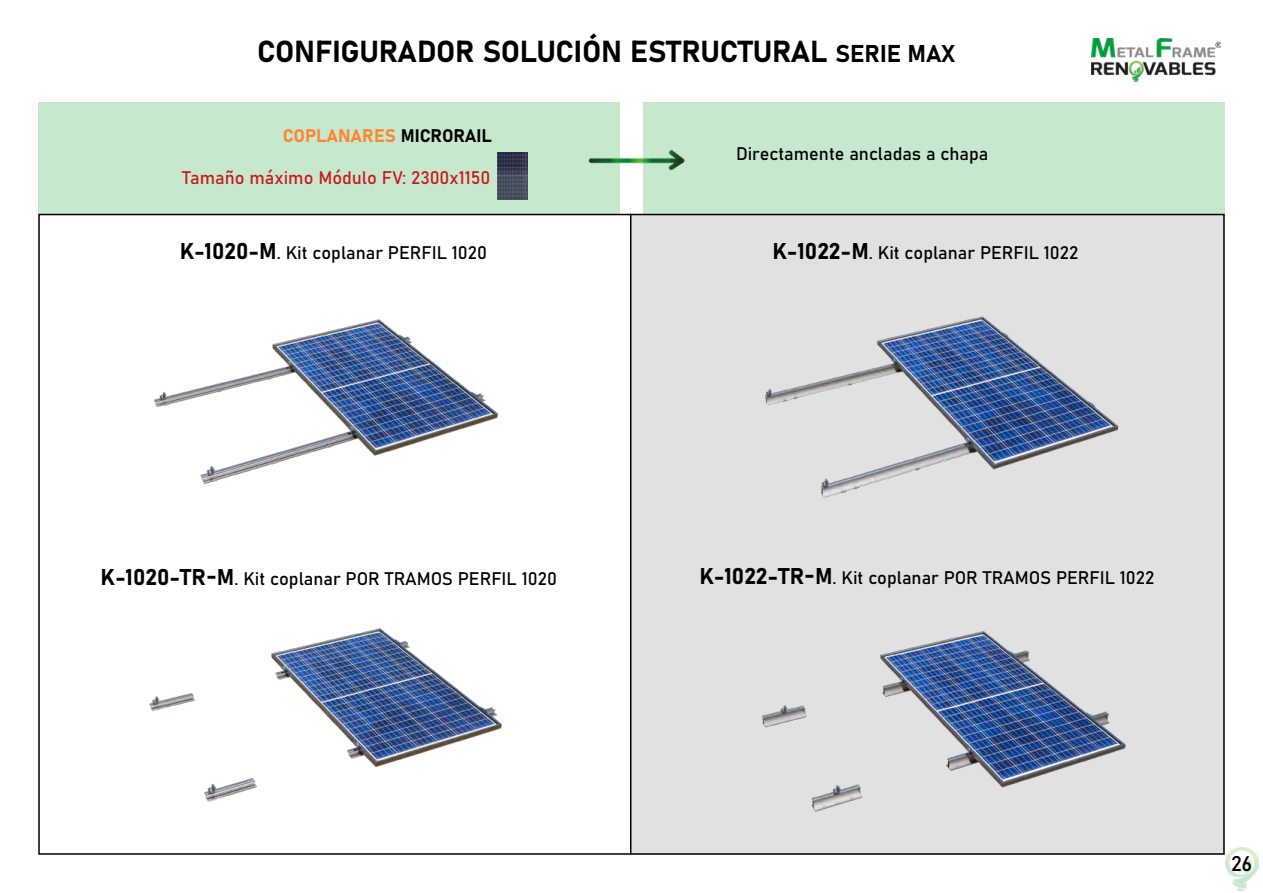
<style>
.page{position:relative;width:1263px;height:893px;background:#fff}
.page>*{position:absolute;margin:0;border:0;box-sizing:border-box;transform-origin:0 0}
.t1{font:30px "Bahnschrift";letter-spacing:-.01em;color:#000}
.t2{font:21px "Bahnschrift";color:#000}
.t3{font:18px "Bahnschrift";color:#000}
.t4{font:18px "Bahnschrift";color:#cd1719}
.t5{font:18px "Bahnschrift";color:#ff8430}
.s1{font-size:24px}
.s2{color:#000}
.s3{font-size:22.5px}
</style>
<div class="page">
<div style="left:631px;top:214px;width:594px;height:641px;background:#e1e1e1"></div>
<div style="left:38px;top:102px;width:1187px;height:112px;background:#c6e8cd"></div>
<div style="left:620px;top:85px;width:23px;height:129px;background:#fff"></div>
<hr style="left:630px;top:214px;width:1px;height:641px;background:#000">
<img style="left:154px;top:319px;width:345px;height:166px">
<img style="left:149px;top:628px;width:353px;height:174px">
<img style="left:765px;top:316px;width:354px;height:182px">
<img style="left:761px;top:631px;width:365px;height:181px">
<img style="left:497px;top:152px;width:30px;height:47px">
<img style="left:1091px;top:39px;width:129px;height:42px">
<img style="left:1225px;top:848px;width:34px;height:43px">
<img style="left:588px;top:149px;width:97px;height:21px">
<h1 class="t1" style="left:257px;top:29px;width:699px">CONFIGURADOR SOLUCIÓN ESTRUCTURAL <span class="s1">SERIE MAX</span></h1>
<p class="t5" style="left:283px;top:122px;width:210px">COPLANARES <span class="s2">MICRORAIL</span></p>
<p class="t4" style="left:182px;top:164px;width:310px">Tamaño máximo Módulo FV: 2300x1150</p>
<p class="t3" style="left:736px;top:140px;width:254px">Directamente ancladas a chapa</p>
<p class="t3" style="left:180px;top:239px;width:309px"><span class="s3">K-1020-M</span>. Kit coplanar PERFIL 1020</p>
<p class="t3" style="left:772px;top:239px;width:307px"><span class="s3">K-1022-M</span>. Kit coplanar PERFIL 1022</p>
<p class="t3" style="left:101px;top:565px;width:458px"><span class="s3">K-1020-TR-M</span>. Kit coplanar POR TRAMOS PERFIL 1020</p>
<p class="t3" style="left:699px;top:564px;width:456px"><span class="s3">K-1022-TR-M</span>. Kit coplanar POR TRAMOS PERFIL 1022</p>
<p class="t2" style="left:1231px;top:848px;width:23px">26</p>
</div>
